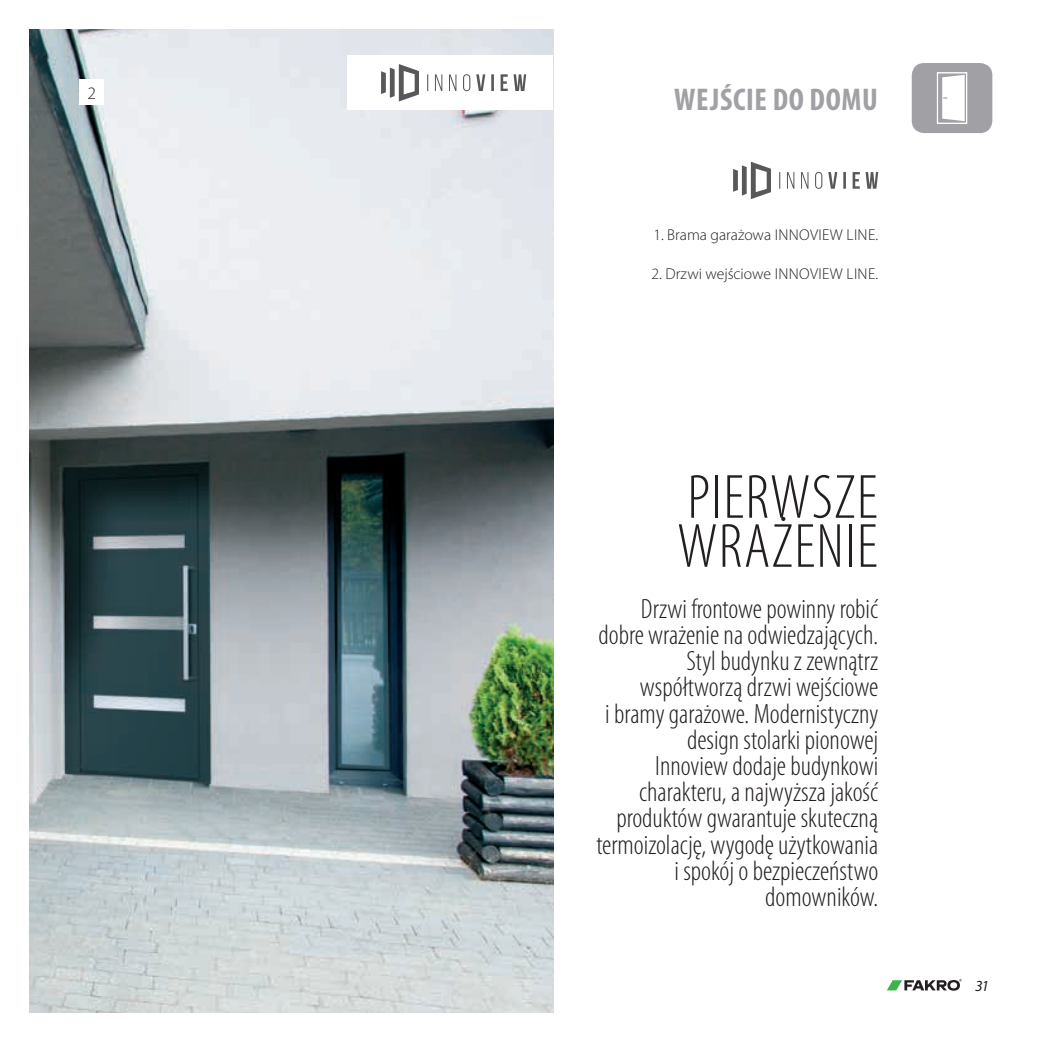
<style>
.page{position:relative;width:1042px;height:1042px;background:#fff}
.page>*{position:absolute;margin:0;border:0;box-sizing:border-box;transform-origin:0 0}
.t1{font:300 condensed 63px/49px "Myriad Pro";letter-spacing:.02em;color:#231f20}
.t2{font:700 condensed 31.5px "Myriad Pro";letter-spacing:.02em;color:#a1a1a5}
.t3{font:300 condensed 28px/26.2px "Myriad Pro";color:#231f20;text-align:right}
.t4{font:300 17.5px "Myriad Pro";color:#231f20}
.t5{font:300 15.75px "Myriad Pro";letter-spacing:.01em;color:#231f20}
.t6{font:italic 15.4px "Myriad Pro";color:#231f20}
</style>
<div class="page">
<svg style="left:887px;top:979px;width:75px;height:11px"></svg>
<img style="left:30px;top:30px;width:523px;height:982px">
<div style="left:912px;top:63px;width:80px;height:70px;background:#a1a1a5;border-radius:12px"></div>
<svg style="left:937px;top:72px;width:30px;height:52px"></svg>
<div style="left:79px;top:79px;width:25px;height:26px;background:#fff"></div>
<div style="left:347px;top:55px;width:206px;height:55px;background:#fff"></div>
<svg style="left:381px;top:64px;width:145px;height:38px"></svg>
<svg style="left:733px;top:161px;width:145px;height:38px"></svg>
<p class="t4" style="left:88px;top:83px;width:10px">2</p>
<p class="t2" style="left:674px;top:80px;width:205px">WEJŚCIE DO DOMU</p>
<p class="t5" style="left:653px;top:226px;width:226px">1. Brama garażowa INNOVIEW LINE.</p>
<p class="t5" style="left:651px;top:265px;width:228px">2. Drzwi wejściowe INNOVIEW LINE.</p>
<h1 class="t1" style="left:677px;top:474px;width:202px">PIERWSZE<br>WRAŻENIE</h1>
<p class="t3" style="left:596px;top:596px;width:283px">Drzwi frontowe powinny robić dobre wrażenie na odwiedzających.<br>Styl budynku z zewnątrz współtworzą drzwi wejściowe<br>i bramy garażowe. Modernistyczny design stolarki pionowej<br>Innoview dodaje budynkowi charakteru, a najwyższa jakość produktów gwarantuje skuteczną termoizolację, wygodę użytkowania i spokój o bezpieczeństwo domowników.</p>
<p class="t6" style="left:975px;top:976px;width:16px">31</p>
</div>
